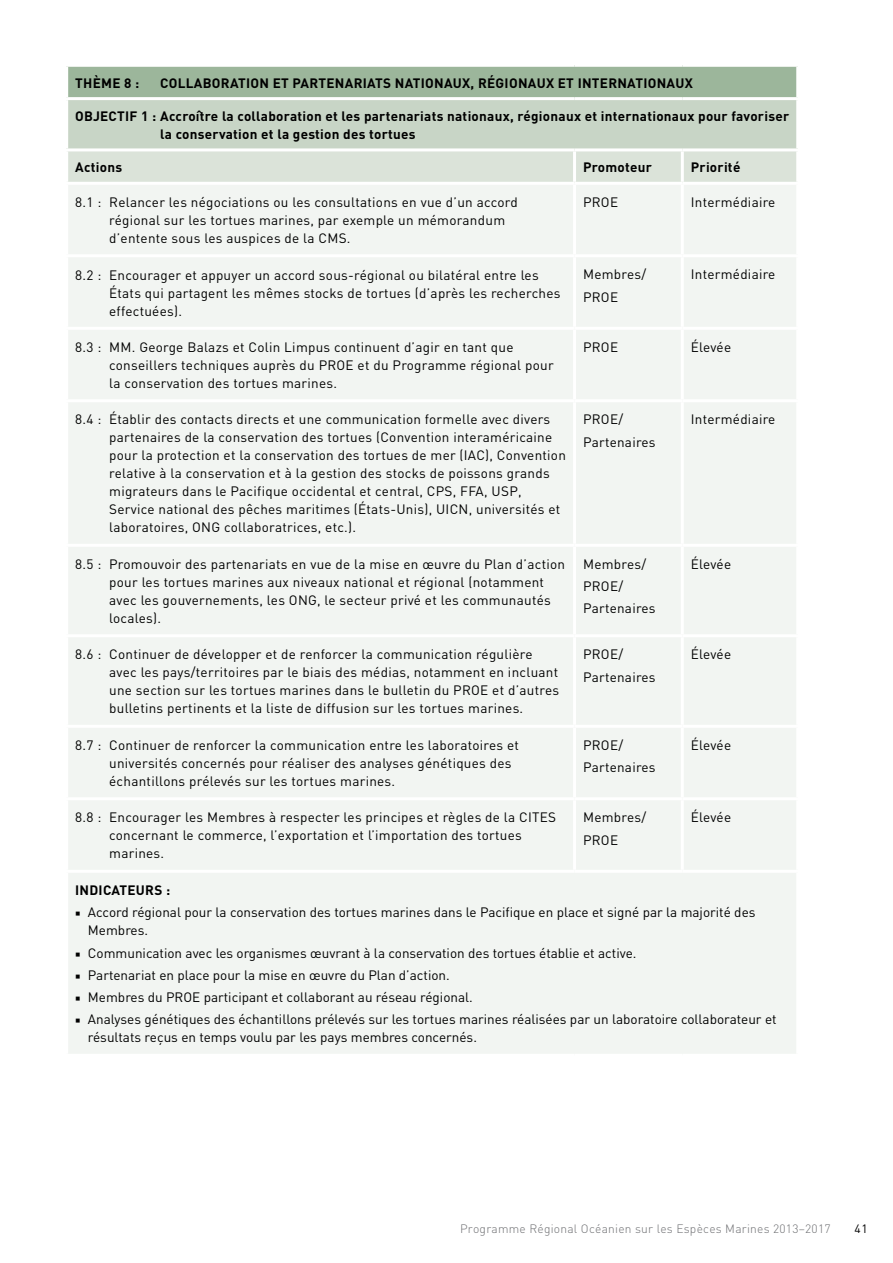
<style>
.page{position:relative;width:893px;height:1263px;background:#fff}
.page>*{position:absolute;margin:0;border:0;box-sizing:border-box;transform-origin:0 0}
.t1{font:13.5px/18px "DIN";letter-spacing:.02em;color:#000}
.t2{font:13.5px/18px "DIN";color:#000}
.t3{font:700 13.5px/18px "DIN";letter-spacing:.02em;color:#000}
.t4{font:300 12px "DIN";letter-spacing:.02em;color:#6d6e71}
.t5{font:12px "DIN";color:#000}
.s1{font-family:"Minion Pro"}
</style>
<div class="page">
<div style="left:67px;top:65px;width:731px;height:34px;background:#9cb69b"></div>
<div style="left:67px;top:99px;width:731px;height:51px;background:#c8d5c6"></div>
<div style="left:68px;top:151px;width:728px;height:31px;background:#dbe3d9"></div>
<div style="left:68px;top:185px;width:728px;height:869px;background:#f2f5f2"></div>
<hr style="left:573px;top:151px;width:3px;height:31px;background:#fff">
<hr style="left:681px;top:151px;width:3px;height:31px;background:#fff">
<hr style="left:573px;top:185px;width:3px;height:69px;background:#fff">
<hr style="left:681px;top:185px;width:3px;height:69px;background:#fff">
<hr style="left:65px;top:254px;width:510px;height:3px;background:#fff">
<hr style="left:575px;top:254px;width:107px;height:3px;background:#fff">
<hr style="left:573px;top:257px;width:3px;height:70px;background:#fff">
<hr style="left:682px;top:254px;width:117px;height:3px;background:#fff">
<hr style="left:681px;top:257px;width:3px;height:70px;background:#fff">
<hr style="left:65px;top:327px;width:510px;height:3px;background:#fff">
<hr style="left:575px;top:327px;width:107px;height:3px;background:#fff">
<hr style="left:573px;top:330px;width:3px;height:69px;background:#fff">
<hr style="left:682px;top:327px;width:117px;height:3px;background:#fff">
<hr style="left:681px;top:330px;width:3px;height:69px;background:#fff">
<hr style="left:65px;top:399px;width:510px;height:3px;background:#fff">
<hr style="left:575px;top:399px;width:107px;height:3px;background:#fff">
<hr style="left:573px;top:402px;width:3px;height:142px;background:#fff">
<hr style="left:682px;top:399px;width:117px;height:3px;background:#fff">
<hr style="left:681px;top:402px;width:3px;height:142px;background:#fff">
<hr style="left:65px;top:544px;width:510px;height:3px;background:#fff">
<hr style="left:575px;top:544px;width:107px;height:3px;background:#fff">
<hr style="left:573px;top:547px;width:3px;height:87px;background:#fff">
<hr style="left:682px;top:544px;width:117px;height:3px;background:#fff">
<hr style="left:681px;top:547px;width:3px;height:87px;background:#fff">
<hr style="left:65px;top:634px;width:510px;height:3px;background:#fff">
<hr style="left:575px;top:634px;width:107px;height:3px;background:#fff">
<hr style="left:573px;top:637px;width:3px;height:88px;background:#fff">
<hr style="left:682px;top:634px;width:117px;height:3px;background:#fff">
<hr style="left:681px;top:637px;width:3px;height:88px;background:#fff">
<hr style="left:65px;top:725px;width:510px;height:3px;background:#fff">
<hr style="left:575px;top:725px;width:107px;height:3px;background:#fff">
<hr style="left:573px;top:728px;width:3px;height:69px;background:#fff">
<hr style="left:682px;top:725px;width:117px;height:3px;background:#fff">
<hr style="left:681px;top:728px;width:3px;height:69px;background:#fff">
<hr style="left:65px;top:797px;width:510px;height:3px;background:#fff">
<hr style="left:575px;top:797px;width:107px;height:3px;background:#fff">
<hr style="left:573px;top:800px;width:3px;height:70px;background:#fff">
<hr style="left:682px;top:797px;width:117px;height:3px;background:#fff">
<hr style="left:681px;top:800px;width:3px;height:70px;background:#fff">
<hr style="left:65px;top:870px;width:510px;height:3px;background:#fff">
<hr style="left:575px;top:870px;width:107px;height:3px;background:#fff">
<hr style="left:682px;top:870px;width:117px;height:3px;background:#fff">
<hr style="left:65px;top:100px;width:3px;height:48px;background:#fff">
<hr style="left:796px;top:100px;width:3px;height:48px;background:#fff">
<hr style="left:65px;top:148px;width:510px;height:3px;background:#fff">
<hr style="left:575px;top:148px;width:107px;height:3px;background:#fff">
<hr style="left:682px;top:148px;width:117px;height:3px;background:#fff">
<hr style="left:65px;top:64px;width:510px;height:3px;background:#fff">
<hr style="left:65px;top:67px;width:3px;height:30px;background:#fff">
<hr style="left:575px;top:64px;width:107px;height:3px;background:#fff">
<hr style="left:682px;top:64px;width:117px;height:3px;background:#fff">
<hr style="left:796px;top:67px;width:3px;height:30px;background:#fff">
<hr style="left:65px;top:97px;width:510px;height:3px;background:#fff">
<hr style="left:575px;top:97px;width:107px;height:3px;background:#fff">
<hr style="left:682px;top:97px;width:117px;height:3px;background:#fff">
<p class="t3" style="left:75px;top:73px;width:66px">THÈME 8 :</p>
<p class="t3" style="left:160px;top:73px;width:534px">COLLABORATION ET PARTENARIATS NATIONAUX, RÉGIONAUX ET INTERNATIONAUX</p>
<p class="t3" style="left:75px;top:106px;width:14px">Objectif</p>
<p class="t3" style="left:160px;top:106px;width:630px;text-indent:-19px">1 : Accroître la collaboration et les partenariats nationaux, régionaux et internationaux pour favoriser la conservation et la gestion des tortues</p>
<p class="t3" style="left:75px;top:158px;width:49px">Actions</p>
<p class="t3" style="left:583px;top:158px;width:70px">Promoteur</p>
<p class="t3" style="left:691px;top:158px;width:51px">Priorité</p>
<p class="t1" style="left:109px;top:193px;width:410px;text-indent:-34px">8.1 : Relancer les négociations ou les consultations en vue d’un accord régional sur les tortues marines, par exemple un mémorandum d’entente sous les auspices de la CMS.</p>
<p class="t1" style="left:583px;top:193px;width:37px">PROE</p>
<p class="t1" style="left:691px;top:193px;width:86px">Intermédiaire</p>
<p class="t1" style="left:109px;top:265px;width:453px;text-indent:-34px">8.2 : Encourager et appuyer un accord sous-régional ou bilatéral entre les<br>États qui partagent les mêmes stocks de tortues (d’après les recherches effectuées).</p>
<p class="t1" style="left:583px;top:263px;width:65px;line-height:22.2px">Membres/<br>PROE</p>
<p class="t1" style="left:691px;top:265px;width:86px">Intermédiaire</p>
<p class="t1" style="left:109px;top:338px;width:446px;text-indent:-34px">8.3 : MM. George Balazs et Colin Limpus continuent d’agir en tant que conseillers techniques auprès du PROE et du Programme régional pour la conservation des tortues marines.</p>
<p class="t1" style="left:583px;top:338px;width:37px">PROE</p>
<p class="t1" style="left:691px;top:338px;width:42px">Élevée</p>
<p class="t1" style="left:109px;top:410px;width:458px;text-indent:-34px">8.4 : Établir des contacts directs et une communication formelle avec divers partenaires de la conservation des tortues (Convention interaméricaine pour la protection et la conservation des tortues de mer (IAC), Convention relative à la conservation et à la gestion des stocks de poissons grands migrateurs dans le Pacifique occidental et central, CPS, FFA, USP, Service national des pêches maritimes (États-U nis), U ICN, universités et laboratoires, ONG collaboratrices, etc.).</p>
<p class="t1" style="left:583px;top:408px;width:74px;line-height:22.2px">PROE/<br>Partenaires</p>
<p class="t1" style="left:691px;top:410px;width:86px">Intermédiaire</p>
<p class="t1" style="left:109px;top:555px;width:457px;text-indent:-34px">8.5 : Promouvoir des partenariats en vue de la mise en œuvre du Plan d’action pour les tortues marines aux niveaux national et régional (notamment avec les gouvernements, les ONG, le secteur privé et les communautés locales).</p>
<p class="t1" style="left:583px;top:553px;width:74px;line-height:22.2px">Membres/<br>PROE/<br>Partenaires</p>
<p class="t1" style="left:691px;top:555px;width:42px">Élevée</p>
<p class="t1" style="left:109px;top:645px;width:451px;text-indent:-34px">8.6 : Continuer de développer et de renforcer la communication régulière avec les pays/territoires par le biais des médias, notamment en incluant une section sur les tortues marines dans le bulletin du PROE et d’autres bulletins pertinents et la liste de diffusion sur les tortues marines.</p>
<p class="t1" style="left:583px;top:643px;width:74px;line-height:22.2px">PROE/<br>Partenaires</p>
<p class="t1" style="left:691px;top:645px;width:42px">Élevée</p>
<p class="t1" style="left:109px;top:736px;width:411px;text-indent:-34px">8.7 : Continuer de renforcer la communication entre les laboratoires et universités concernés pour réaliser des analyses génétiques des échantillons prélevés sur les tortues marines.</p>
<p class="t1" style="left:583px;top:734px;width:74px;line-height:22.2px">PROE/<br>Partenaires</p>
<p class="t1" style="left:691px;top:736px;width:42px">Élevée</p>
<p class="t1" style="left:109px;top:808px;width:448px;text-indent:-34px">8.8 : Encourager les Membres à respecter les principes et règles de la CITES concernant le commerce, l’exportation et l’importation des tortues marines.</p>
<p class="t1" style="left:583px;top:806px;width:65px;line-height:22.2px">Membres/<br>PROE</p>
<p class="t1" style="left:691px;top:808px;width:42px">Élevée</p>
<p class="t3" style="left:75px;top:881px;width:97px">INDICATEURS :</p>
<p class="t2" style="left:88px;top:903px;width:669px;text-indent:-13px"><span class="s1">■</span> Accord régional pour la conservation des tortues marines dans le Pacifique en place et signé par la majorité des<br>Membres.</p>
<p class="t2" style="left:75px;top:943px;width:563px"><span class="s1">■</span> Communication avec les organismes œuvrant à la conservation des tortues établie et active.</p>
<p class="t2" style="left:75px;top:966px;width:376px"><span class="s1">■</span> Partenariat en place pour la mise en œuvre du Plan d’action.</p>
<p class="t2" style="left:75px;top:988px;width:399px"><span class="s1">■</span> Membres du PROE participant et collaborant au réseau régional.</p>
<p class="t2" style="left:88px;top:1010px;width:690px;text-indent:-13px"><span class="s1">■</span> Analyses génétiques des échantillons prélevés sur les tortues marines réalisées par un laboratoire collaborateur et résultats reçus en temps voulu par les pays membres concernés.</p>
<p class="t4" style="left:460px;top:1221px;width:372px">Programme Régional Océanien sur les Espèces Marines 2013–2017</p>
<p class="t5" style="left:854px;top:1221px;width:15px">41</p>
</div>
